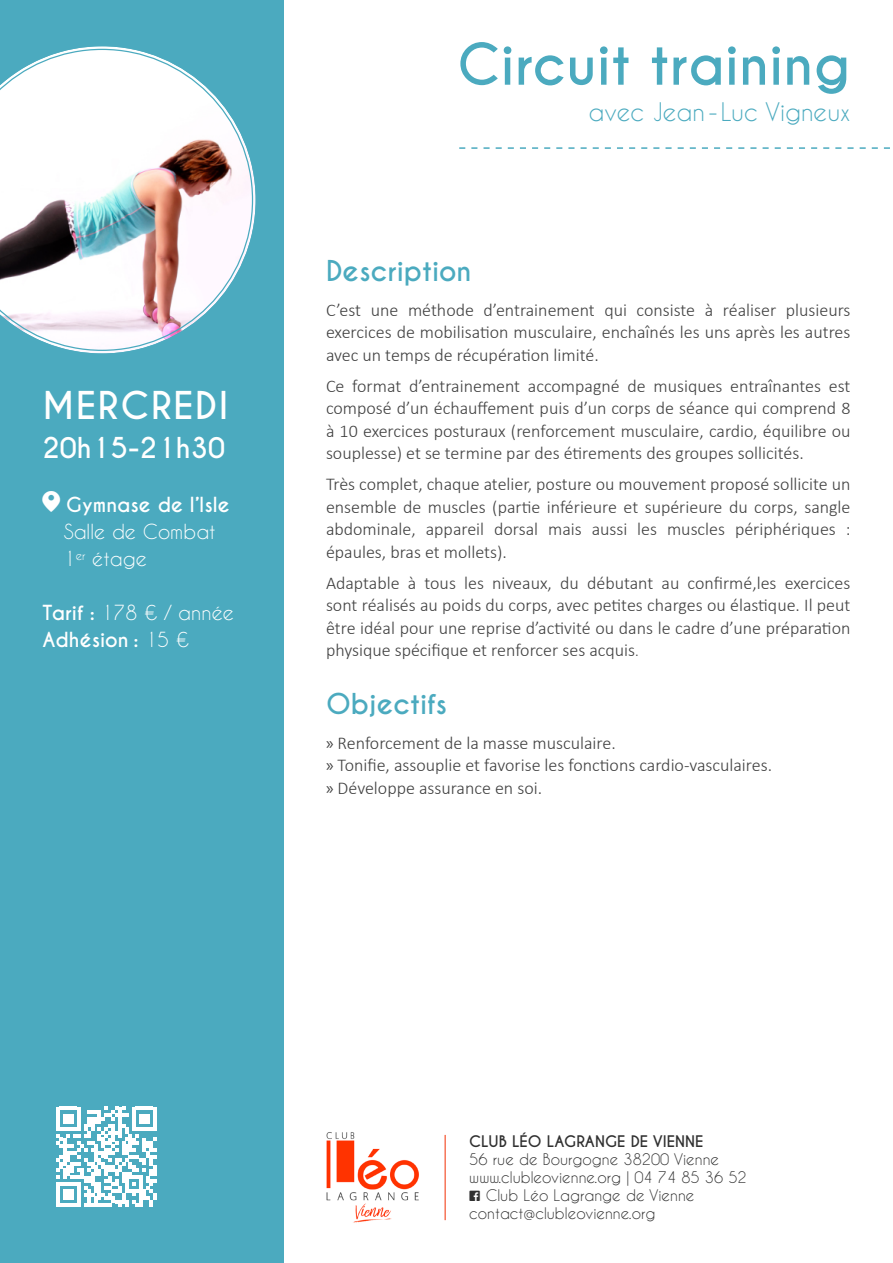
<style>
.page{position:relative;width:893px;height:1263px;background:#fff}
.page>*{position:absolute;margin:0;border:0;box-sizing:border-box;transform-origin:0 0}
.t1{font:700 54px "Caviar Dreams";color:#4baabf}
.t2{font:700 36px "Caviar Dreams";letter-spacing:.05em;color:#fff}
.t3{font:700 27px "Caviar Dreams";color:#4baabf}
.t4{font:700 27px "Caviar Dreams";color:#fff}
.t5{font:24px "Caviar Dreams";color:#4baabf}
.t6{font:19.5px/27px "Caviar Dreams";color:#fff}
.t7{font:700 19.5px/27px "Caviar Dreams";color:#fff}
.t8{font:300 18px/22.5px "Calibri";color:#404040;text-align:justify}
.t9{font:15px/18px "Caviar Dreams";color:#303030}
.t10{font:700 15px "Caviar Dreams";color:#303030}
.s1{font-family:"Icons South St"}
.s2{font-weight:700}
.s3{font-weight:400}
.s4{font-size:15px}
.s5{font-family:"Myriad Pro";font-weight:400}
.s6{font-family:"Social Icons Pro Set 1 Rounded"}
</style>
<div class="page">
<div style="left:0;top:0;width:283px;height:1263px;background:#4baabf"></div>
<svg style="left:75px;top:46px;width:181px;height:308px"></svg>
<img style="left:0;top:49px;width:253px;height:302px">
<svg style="left:459px;top:147px;width:431px;height:2px"></svg>
<svg style="left:56px;top:1107px;width:100px;height:100px"></svg>
<img style="left:326px;top:1132px;width:93px;height:91px">
<hr style="left:445px;top:1135px;width:1px;height:85px;background:#f23005">
<h2 class="t2" style="left:43px;top:384px;width:188px">MERCREDI</h2>
<h3 class="t4" style="left:43px;top:432px;width:184px">20h15-21h30</h3>
<p class="t6" style="left:64px;top:491px;width:167px;text-indent:-21px"><span class="s1">j</span> <span class="s2">Gymnase de l’Isle<br></span>Salle de Combat<br>1<sup>er</sup> étage</p>
<p class="t7" style="left:43px;top:600px;width:193px">Tarif : <span class="s3">178 € / année<br></span>Adhésion : <span class="s3">15 €</span></p>
<h1 class="t1" style="left:457px;top:32px;width:395px">Circuit training</h1>
<h3 class="t5" style="left:589px;top:97px;width:263px">avec Jean- Luc Vigneux</h3>
<h3 class="t3" style="left:326px;top:254px;width:147px">Description</h3>
<p class="t8" style="left:326px;top:298px;width:526px">C’est une méthode d’entrainement qui consiste à réaliser plusieurs exercices de mobilisation musculaire, enchaînés les uns après les autres avec un temps de récupération limité.</p>
<p class="t8" style="left:326px;top:374px;width:526px">Ce format d’entrainement accompagné de musiques entraînantes est composé d’un échauffement puis d’un corps de séance qui comprend 8 à 10 exercices posturaux (renforcement musculaire, cardio, équilibre ou souplesse) et se termine par des étirements des groupes sollicités.</p>
<p class="t8" style="left:326px;top:473px;width:526px">Très complet, chaque atelier, posture ou mouvement proposé sollicite un ensemble de muscles (partie inférieure et supérieure du corps, sangle abdominale, appareil dorsal mais aussi les muscles périphériques : épaules, bras et mollets).</p>
<p class="t8" style="left:326px;top:571px;width:526px">Adaptable à tous les niveaux, du débutant au confirmé,les exercices sont réalisés au poids du corps, avec petites charges ou élastique. Il peut être idéal pour une reprise d’activité ou dans le cadre d’une préparation physique spécifique et renforcer ses acquis<span class="s4">.</span></p>
<h3 class="t3" style="left:326px;top:687px;width:123px">Objectifs</h3>
<p class="t8" style="left:326px;top:731px;width:448px;text-align:left"><span class="s5">»</span> Renforcement de la masse musculaire.<br><span class="s5">»</span> Tonifie, assouplie et favorise les fonctions cardio-vasculaires. <span class="s5">»</span> Développe assurance en soi.</p>
<p class="t10" style="left:469px;top:1132px;width:236px">CLUB LÉO LAGRANGE DE VIENNE</p>
<p class="t9" style="left:469px;top:1150px;width:279px">56 rue de Bourgogne 38200 Vienne www.clubleovienne.org | 04 74 85 36 52 <span class="s6">f</span> Club Léo Lagrange de Vienne contact@clubleovienne.org</p>
</div>
